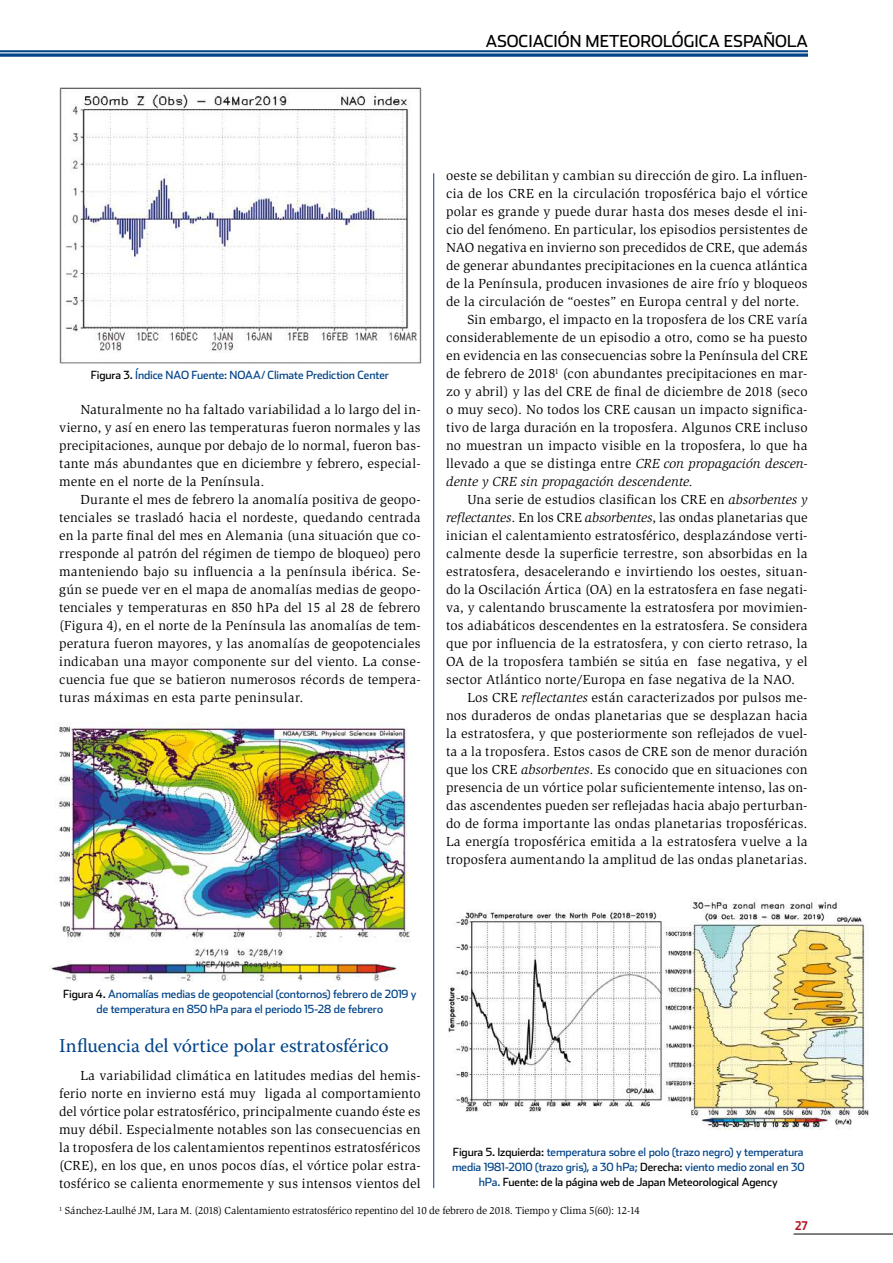
<style>
.page{position:relative;width:893px;height:1263px;background:#fff}
.page>*{position:absolute;margin:0;border:0;box-sizing:border-box;transform-origin:0 0}
.t1{font:19.5px "Warnock Pro";letter-spacing:-.005em;color:#004387}
.t2{font:16.5px "Stainless";color:#000}
.t3{font:13.5px/18px "Slimbach Std";letter-spacing:.01em;color:#000;text-align:justify}
.t4{font:italic 13.5px "Slimbach Std";letter-spacing:.005em;color:#000}
.t5{font:700 12px "Stainless Cond";color:#b51621}
.t6{font:11.25px/15px "Stainless";letter-spacing:-.01em;color:#004387;text-align:center}
.t7{font:10.5px "Slimbach Std";letter-spacing:-.015em;color:#000}
.s1{color:#000}
.s2{font-style:italic}
</style>
<div class="page">
<hr style="left:794px;top:1234px;width:99px;height:1px;background:#000">
<svg style="left:0;top:50px;width:808px;height:6px;background:#225c96"></svg>
<hr style="left:0;top:52px;width:808px;height:1px;background:#fff">
<hr style="left:433px;top:173px;width:1px;height:1015px;background:#004387">
<img style="left:60px;top:87px;width:362px;height:277px">
<img style="left:50px;top:722px;width:361px;height:259px">
<img style="left:449px;top:899px;width:420px;height:230px">
<p class="t2" style="left:486px;top:31px;width:11px">ASOCIACIÓN</p>
<p class="t2" style="left:586px;top:31px;width:26px">METEOROLÓGICA</p>
<p class="t2" style="left:724px;top:31px;width:12px">ESPAÑOLA</p>
<p class="t6" style="left:91px;top:368px;width:84px"><span class="s1">Figura 3.</span> Índice NAO</p>
<p class="t6" style="left:191px;top:368px;width:47px">Fuente: NOAA</p>
<p class="t6" style="left:261px;top:368px;width:129px">/ Climate Prediction Center</p>
<p class="t3" style="left:59px;top:401px;width:363px;text-indent:21px">Naturalmente no ha faltado variabilidad a lo largo del in&shy;vierno, y así en enero las temperaturas fueron normales y las precipitaciones, aunque por debajo de lo normal, fueron bas&shy;tante más abundantes que en diciembre y febrero, especial&shy;mente en el norte de la Península.</p>
<p class="t3" style="left:59px;top:491px;width:363px;text-indent:21px">Durante el mes de febrero la anomalía positiva de geopo&shy;tenciales se trasladó hacia el nordeste, quedando centrada en la parte final del mes en Alemania (una situación que co&shy;rresponde al patrón del régimen de tiempo de bloqueo) pero manteniendo bajo su influencia a la península ibérica. Se&shy;gún se puede ver en el mapa de anomalías medias de geopo&shy;tenciales y temperaturas en 850 hPa del 15 al 28 de febrero (Figura 4), en el norte de la Península las anomalías de tem&shy;peratura fueron mayores, y las anomalías de geopotenciales indicaban una mayor componente sur del viento. La conse&shy;cuencia fue que se batieron numerosos récords de tempera&shy;turas máximas en esta parte peninsular.</p>
<p class="t3" style="left:446px;top:167px;width:363px">oeste se debilitan y cambian su dirección de giro. La influen-</p>
<p class="t3" style="left:446px;top:185px;width:363px">cia de los CRE en la circulación troposférica bajo el vórtice</p>
<p class="t3" style="left:446px;top:203px;width:363px">polar es grande y puede durar hasta dos meses desde el ini-</p>
<p class="t3" style="left:446px;top:221px;width:363px">cio del fenómeno. En particular, los episodios persistentes de</p>
<p class="t3" style="left:446px;top:239px;width:363px">NAO negativa en invierno son precedidos de CRE, que además</p>
<p class="t3" style="left:446px;top:257px;width:363px">de generar abundantes precipitaciones en la cuenca atlántica</p>
<p class="t3" style="left:446px;top:275px;width:363px">de la Península, producen invasiones de aire frío y bloqueos</p>
<p class="t3" style="left:446px;top:293px;width:355px">de la circulación de “oestes” en Europa central y del norte.</p>
<p class="t3" style="left:467px;top:311px;width:342px">Sin embargo, el impacto en la troposfera de los CRE varía</p>
<p class="t3" style="left:446px;top:329px;width:363px">considerablemente de un episodio a otro, como se ha puesto</p>
<p class="t3" style="left:446px;top:346px;width:363px">en evidencia en las consecuencias sobre la Península del CRE</p>
<p class="t3" style="left:446px;top:365px;width:363px">de febrero de 2018<sup>1</sup> (con abundantes precipitaciones en mar-</p>
<p class="t3" style="left:446px;top:383px;width:363px">zo y abril) y las del CRE de final de diciembre de 2018 (seco</p>
<p class="t3" style="left:446px;top:401px;width:363px">o muy seco). No todos los CRE causan un impacto significa-</p>
<p class="t3" style="left:446px;top:419px;width:363px">tivo de larga duración en la troposfera. Algunos CRE incluso</p>
<p class="t3" style="left:446px;top:437px;width:363px">no muestran un impacto visible en la troposfera, lo que ha</p>
<p class="t3" style="left:446px;top:455px;width:363px">llevado a que se distinga entre <span class="s2">CRE con propagación descen-</span></p>
<p class="t4" style="left:446px;top:474px;width:249px">dente y CRE sin propagación descendente.</p>
<p class="t3" style="left:467px;top:491px;width:342px">Una serie de estudios clasifican los CRE en <span class="s2">absorbentes y</span></p>
<p class="t3" style="left:446px;top:509px;width:363px"><span class="s2">reflectantes</span>. En los CRE <span class="s2">absorbentes</span>, las ondas planetarias que</p>
<p class="t3" style="left:446px;top:527px;width:363px">inician el calentamiento estratosférico, desplazándose verti-</p>
<p class="t3" style="left:446px;top:545px;width:363px">calmente desde la superficie terrestre, son absorbidas en la</p>
<p class="t3" style="left:446px;top:563px;width:363px">estratosfera, desacelerando e invirtiendo los oestes, situan-</p>
<p class="t3" style="left:446px;top:581px;width:363px">do la Oscilación Ártica (OA) en la estratosfera en fase negati-</p>
<p class="t3" style="left:446px;top:599px;width:363px">va, y calentando bruscamente la estratosfera por movimien-</p>
<p class="t3" style="left:446px;top:617px;width:363px">tos adiabáticos descendentes en la estratosfera. Se considera</p>
<p class="t3" style="left:446px;top:635px;width:363px">que por influencia de la estratosfera, y con cierto retraso, la</p>
<p class="t3" style="left:446px;top:653px;width:363px">OA de la troposfera también se sitúa en fase negativa, y el</p>
<p class="t3" style="left:446px;top:670px;width:351px">sector Atlántico norte/Europa en fase negativa de la NAO.</p>
<p class="t3" style="left:467px;top:688px;width:342px">Los CRE <span class="s2">reflectantes</span> están caracterizados por pulsos me-</p>
<p class="t3" style="left:446px;top:706px;width:363px">nos duraderos de ondas planetarias que se desplazan hacia</p>
<p class="t3" style="left:446px;top:724px;width:363px">la estratosfera, y que posteriormente son reflejados de vuel-</p>
<p class="t3" style="left:446px;top:742px;width:363px">ta a la troposfera. Estos casos de CRE son de menor duración</p>
<p class="t3" style="left:446px;top:760px;width:363px">que los CRE <span class="s2">absorbentes</span>. Es conocido que en situaciones con</p>
<p class="t3" style="left:446px;top:778px;width:363px">presencia de un vórtice polar suficientemente intenso, las on-</p>
<p class="t3" style="left:446px;top:796px;width:363px">das ascendentes pueden ser reflejadas hacia abajo perturban-</p>
<p class="t3" style="left:446px;top:814px;width:363px">do de forma importante las ondas planetarias troposféricas.</p>
<p class="t3" style="left:446px;top:832px;width:363px">La energía troposférica emitida a la estratosfera vuelve a la</p>
<p class="t3" style="left:446px;top:850px;width:363px">troposfera aumentando la amplitud de las ondas planetarias.</p>
<p class="t6" style="left:63px;top:987px;width:355px"><span class="s1">Figura 4.</span> Anomalías medias de geopotencial (contornos) febrero de 2019 y de temperatura en 850 hPa para el periodo 15-28 de febrero</p>
<h1 class="t1" style="left:59px;top:1034px;width:331px">Influencia del vórtice polar estratosférico</h1>
<p class="t3" style="left:59px;top:1067px;width:363px;text-indent:21px">La variabilidad climática en latitudes medias del hemis&shy;ferio norte en invierno está muy ligada al comportamiento del vórtice polar estratosférico, principalmente cuando éste es muy débil. Especialmente notables son las consecuencias en la troposfera de los calentamientos repentinos estratosféricos (CRE), en los que, en unos pocos días, el vórtice polar estra&shy;tosférico se calienta enormemente y sus intensos vientos del</p>
<p class="t6" style="left:452px;top:1145px;width:354px"><span class="s1">Figura 5. Izquierda:</span> temperatura sobre el polo (trazo negro) y temperatura media 1981-2010 (trazo gris), a 30 hPa; <span class="s1">Derecha:</span> viento medio zonal en 30 hPa. <span class="s1">Fuente: de la página web de Japan Meteorological Agency</span></p>
<p class="t7" style="left:59px;top:1205px;width:582px"><sup>1</sup> Sánchez-Laulhé JM, Lara M. (2018) Calentamiento estratosférico repentino del 10 de febrero de 2018. Tiempo y Clima 5(60): 12-14</p>
<p class="t5" style="left:795px;top:1218px;width:14px">27</p>
</div>
